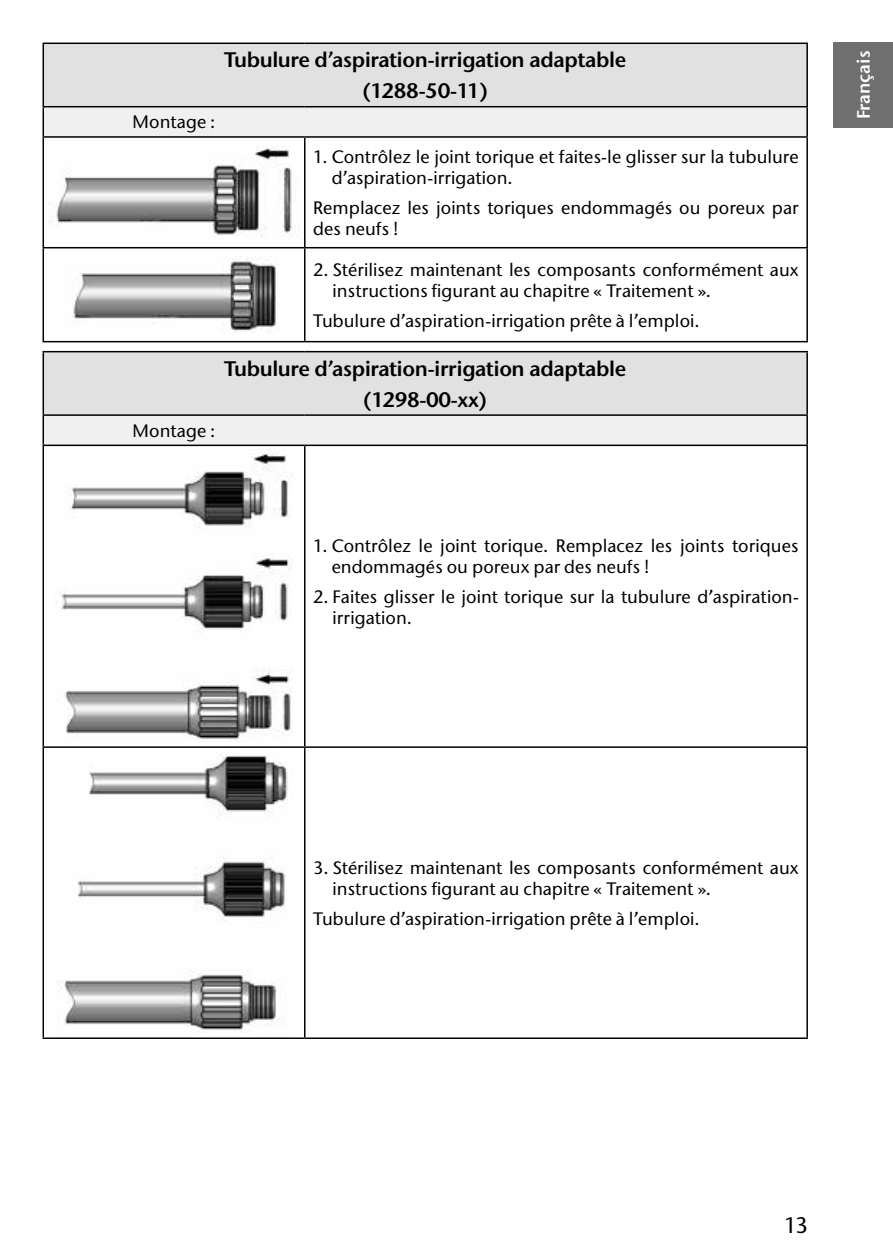
<style>
.page{position:relative;width:893px;height:1259px;background:#fff}
.page>*{position:absolute;margin:0;border:0;box-sizing:border-box;transform-origin:0 0}
.t1{font:500 22.5px "Stone Sans ITC Pro";color:#000}
.t2{font:600 21px/30.9px "Stone Sans ITC Pro";letter-spacing:-.02em;color:#000;text-align:center}
.t3{font:500 18px/21px "Stone Sans ITC Pro";letter-spacing:.005em;color:#000}
.t4{font:600 18px "Stone Sans ITC Pro";color:#fff}
</style>
<div class="page">
<div style="left:833px;top:43px;width:60px;height:85px;background:#706f6f"></div>
<div style="left:43px;top:43px;width:764px;height:64px;background:#e1e1e1"></div>
<hr style="left:806px;top:44px;width:2px;height:62px;background:#000">
<hr style="left:43px;top:138px;width:1px;height:109px;background:#000">
<hr style="left:806px;top:138px;width:2px;height:109px;background:#000">
<hr style="left:806px;top:248px;width:2px;height:93px;background:#000">
<hr style="left:43px;top:43px;width:262px;height:1px;background:#000">
<hr style="left:43px;top:44px;width:1px;height:62px;background:#000">
<hr style="left:305px;top:43px;width:503px;height:1px;background:#000">
<hr style="left:43px;top:106px;width:262px;height:1px;background:#000">
<hr style="left:305px;top:106px;width:503px;height:1px;background:#000">
<hr style="left:304px;top:138px;width:1px;height:109px;background:#000">
<hr style="left:43px;top:247px;width:262px;height:1px;background:#000">
<hr style="left:43px;top:248px;width:1px;height:93px;background:#000">
<hr style="left:305px;top:247px;width:503px;height:1px;background:#000">
<hr style="left:305px;top:341px;width:503px;height:1px;background:#000">
<hr style="left:304px;top:248px;width:1px;height:93px;background:#000">
<div style="left:43px;top:107px;width:763px;height:29px;background:#f0f0f0"></div>
<hr style="left:305px;top:136px;width:503px;height:2px;background:#000">
<hr style="left:43px;top:341px;width:262px;height:1px;background:#000">
<hr style="left:43px;top:136px;width:262px;height:2px;background:#000">
<hr style="left:806px;top:107px;width:2px;height:29px;background:#000">
<img style="left:51px;top:146px;width:241px;height:91px">
<img style="left:73px;top:256px;width:203px;height:76px">
<div style="left:43px;top:352px;width:764px;height:63px;background:#e1e1e1"></div>
<hr style="left:806px;top:352px;width:2px;height:62px;background:#000">
<hr style="left:43px;top:446px;width:1px;height:300px;background:#000">
<hr style="left:806px;top:446px;width:2px;height:300px;background:#000">
<hr style="left:806px;top:748px;width:2px;height:289px;background:#000">
<hr style="left:43px;top:351px;width:262px;height:1px;background:#000">
<hr style="left:43px;top:352px;width:1px;height:62px;background:#000">
<hr style="left:305px;top:351px;width:503px;height:1px;background:#000">
<hr style="left:43px;top:414px;width:262px;height:2px;background:#000">
<hr style="left:305px;top:414px;width:503px;height:2px;background:#000">
<hr style="left:304px;top:446px;width:1px;height:300px;background:#000">
<hr style="left:43px;top:746px;width:262px;height:2px;background:#000">
<hr style="left:43px;top:748px;width:1px;height:289px;background:#000">
<hr style="left:305px;top:746px;width:503px;height:2px;background:#000">
<hr style="left:305px;top:1037px;width:503px;height:2px;background:#000">
<hr style="left:304px;top:748px;width:1px;height:289px;background:#000">
<div style="left:43px;top:415px;width:764px;height:29px;background:#f0f0f0"></div>
<hr style="left:305px;top:444px;width:503px;height:2px;background:#000">
<hr style="left:43px;top:1037px;width:262px;height:2px;background:#000">
<hr style="left:43px;top:444px;width:262px;height:2px;background:#000">
<hr style="left:806px;top:416px;width:2px;height:28px;background:#000">
<img style="left:60px;top:449px;width:232px;height:292px">
<img style="left:58px;top:752px;width:230px;height:280px">
<p class="t3" style="left:133px;top:112px;width:84px">Montage :</p>
<p class="t3" style="left:133px;top:420px;width:84px">Montage :</p>
<p class="t2" style="left:224px;top:44px;width:404px">Tubulure d’aspiration-irrigation adaptable (1288-50-11)</p>
<p class="t3" style="left:332px;top:146px;width:468px;text-indent:-18px">1. Contrôlez le joint torique et faites-le glisser sur la tubulure d’aspiration-irrigation.</p>
<p class="t3" style="left:313px;top:197px;width:487px">Remplacez les joints toriques endommagés ou poreux par des neufs !</p>
<p class="t3" style="left:333px;top:259px;width:468px;text-indent:-19px">2. Stérilisez maintenant les composants conformément aux instructions figurant au chapitre « Traitement ».</p>
<p class="t3" style="left:313px;top:310px;width:388px">Tubulure d’aspiration-irrigation prête à l’emploi.</p>
<p class="t2" style="left:224px;top:353px;width:404px">Tubulure d’aspiration-irrigation adaptable (1298-00-xx)</p>
<p class="t3" style="left:332px;top:535px;width:469px;text-indent:-18px">1. Contrôlez le joint torique. Remplacez les joints toriques endommagés ou poreux par des neufs !</p>
<p class="t3" style="left:333px;top:586px;width:468px;text-indent:-19px">2. Faites glisser le joint torique sur la tubulure d’aspiration&shy;irrigation.</p>
<p class="t4" style="left:852px;top:119px;width:70px;rotate:-90deg">Français</p>
<p class="t3" style="left:333px;top:857px;width:468px;text-indent:-19px">3. Stérilisez maintenant les composants conformément aux instructions figurant au chapitre « Traitement ».</p>
<p class="t3" style="left:313px;top:907px;width:388px">Tubulure d’aspiration-irrigation prête à l’emploi.</p>
<p class="t1" style="left:784px;top:1211px;width:25px">13</p>
</div>
